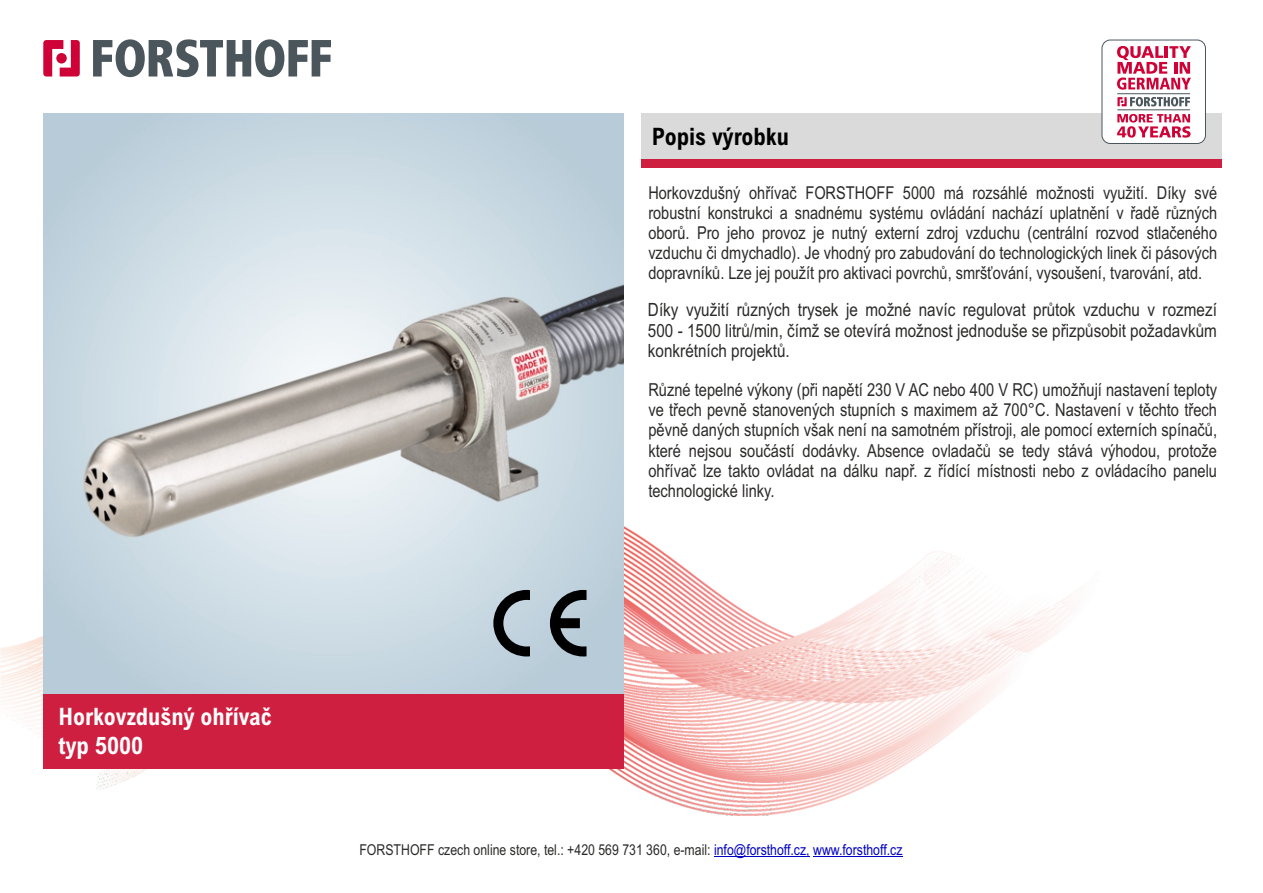
<style>
.page{position:relative;width:1263px;height:893px;background:#fff}
.page>*{position:absolute;margin:0;border:0;box-sizing:border-box;transform-origin:0 0}
.t1{font:700 24px/29.1px "Arial Nova Cond";color:#fefefe}
.t2{font:700 24px "Arial Nova Cond";color:#000}
.t3{font:18.15px/20.7px "Arial Narrow";color:#2b2a29;text-align:justify}
.t4{font:17.85px/20.2px "Arial Narrow";color:#2b2a29;text-align:justify}
.t5{font:17.7px/20.1px "Arial Narrow";color:#2b2a29;text-align:justify}
.t6{font:15px "Arial Narrow";color:#2b2a29}
.s1{color:#0000c4}
</style>
<div class="page">
<img style="left:0;top:526px;width:1099px;height:290px">
<div style="left:641px;top:113px;width:581px;height:46px;background:#dadada"></div>
<div style="left:1102px;top:40px;width:103px;height:103px;background:#fff;border-radius:8px"></div>
<div style="left:1102px;top:40px;width:104px;height:104px;border:1px solid #4b565c;border-radius:8px"></div>
<svg style="left:1117px;top:97px;width:73px;height:9px"></svg>
<svg style="left:1117px;top:46px;width:74px;height:44px"></svg>
<hr style="left:1117px;top:93px;width:73px;height:1px;background:#4b565c">
<hr style="left:1117px;top:110px;width:73px;height:1px;background:#4b565c">
<svg style="left:1117px;top:114px;width:73px;height:24px"></svg>
<svg style="left:93px;top:39px;width:238px;height:38px"></svg>
<svg style="left:43px;top:40px;width:37px;height:37px"></svg>
<div style="left:641px;top:159px;width:581px;height:9px;background:#ce1f40"></div>
<hr style="left:714px;top:856px;width:96px;height:1px;background:#0000c4">
<hr style="left:813px;top:856px;width:89px;height:1px;background:#0000c4">
<div style="left:43px;top:694px;width:581px;height:74px;background:#ce1f40"></div>
<img style="left:43px;top:113px;width:581px;height:581px">
<svg style="left:493px;top:590px;width:37px;height:66px"></svg>
<svg style="left:550px;top:590px;width:36px;height:66px"></svg>
<h1 class="t1" style="left:58px;top:704px;width:215px">Horkovzdušný ohřívač typ 5000</h1>
<h1 class="t2" style="left:652px;top:127px;width:139px">Popis výrobku</h1>
<p class="t5" style="left:648px;top:184px;width:570px">Horkovzdušný ohřívač FORSTHOFF 5000 má rozsáhlé možnosti využití. Díky své robustní konstrukci a snadnému systému ovládání nachází uplatnění v řadě různých oborů. Pro jeho provoz je nutný externí zdroj vzduchu (centrální rozvod stlačeného vzduchu či dmychadlo). Je vhodný pro zabudování do technologických linek či pásových dopravníků. Lze jej použít pro aktivaci povrchů, smršťování, vysoušení, tvarování, atd.</p>
<p class="t3" style="left:648px;top:301px;width:570px">Díky využití různých trysek je možné navíc regulovat průtok vzduchu v rozmezí 500 - 1500 litrů/min, čímž se otevírá možnost jednoduše se přizpůsobit požadavkům konkrétních projektů.</p>
<p class="t4" style="left:648px;top:381px;width:570px">Různé tepelné výkony (při napětí 230 V AC nebo 400 V RC) umožňují nastavení teploty ve třech pevně stanovených stupních s maximem až 700°C. Nastavení v těchto třech pěvně daných stupních však není na samotném přístroji, ale pomocí externích spínačů, které nejsou součástí dodávky. Absence ovladačů se tedy stává výhodou, protože ohřívač lze takto ovládat na dálku např. z řídící místnosti nebo z ovládacího panelu technologické linky.</p>
<p class="t6" style="left:359px;top:844px;width:544px">FORSTHOFF czech online store, tel.: +420 569 731 360, e-mail: <span class="s1">info@forsthoff.cz, www.forsthoff.cz</span></p>
</div>
